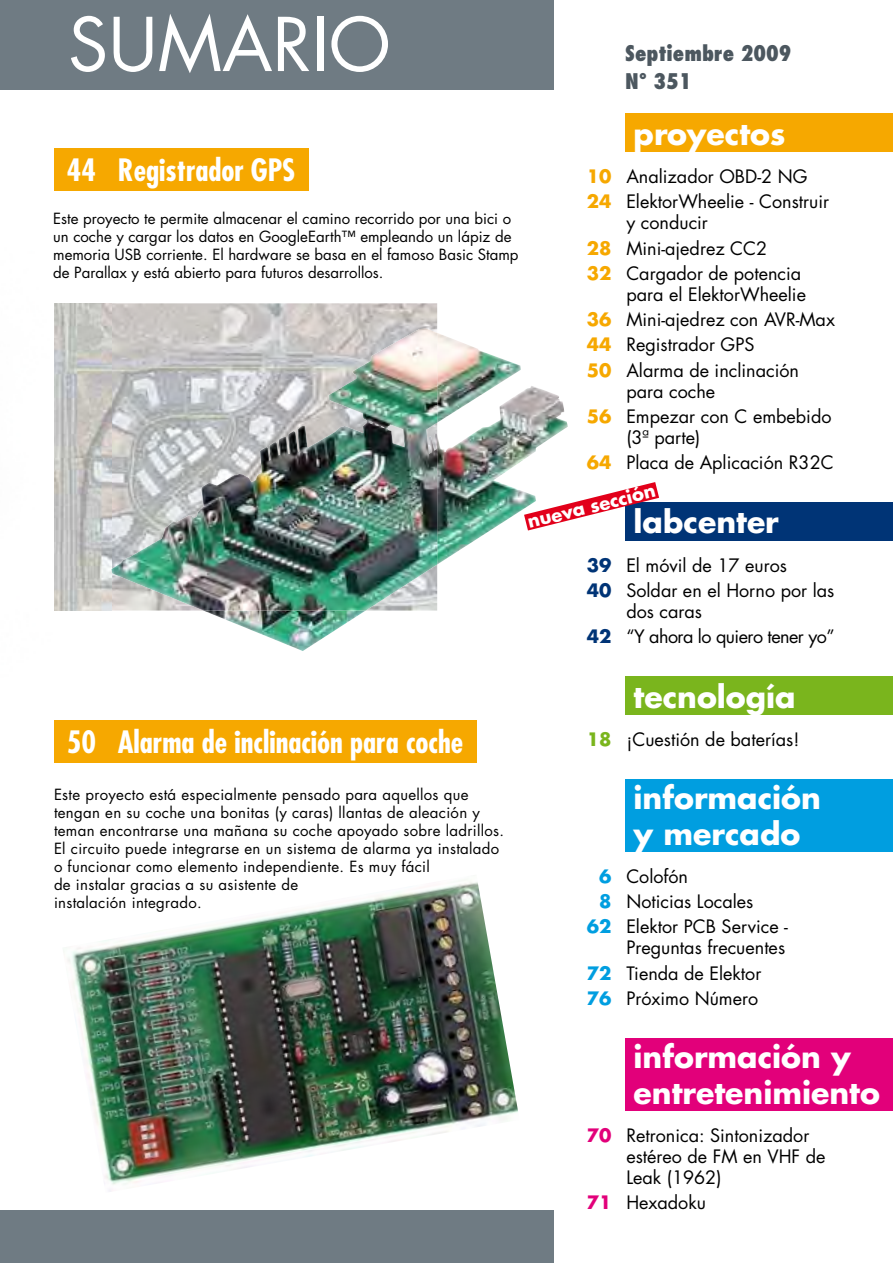
<style>
.page{position:relative;width:893px;height:1263px;background:#fff}
.page>*{position:absolute;margin:0;border:0;box-sizing:border-box;transform-origin:0 0}
.t1{font:72px "Futura";color:#fff}
.t2{font:700 30px/36px "Futura";color:#fff}
.t3{font:700 condensed 30px "Futura";color:#fff}
.t4{font:800 condensed 21px/28.3px "Futura";color:#4c575f}
.t5{font:18px/25.2px "Futura";color:#000}
.t6{font:18px/25.2px "Futura";letter-spacing:-.03em;color:#000}
.t7{font:700 18px "Futura";color:#fff}
.t8{font:15px/18px "Futura";letter-spacing:.02em;color:#000}
.t9{font:15px/18px "Futura";color:#000}
.s1{font-weight:700;color:#f6a800}
.s2{font-weight:700;color:#003476}
.s3{font-weight:700;color:#7ab51d}
.s4{font-weight:700;color:#009ee0}
.s5{font-weight:700;color:#e2007a}
</style>
<div class="page">
<img style="left:54px;top:303px;width:383px;height:307px">
<img style="left:437px;top:333px;width:131px;height:212px">
<img style="left:437px;top:544px;width:31px;height:20px">
<img style="left:203px;top:610px;width:163px;height:41px">
<img style="left:112px;top:328px;width:325px;height:282px">
<div style="left:0;top:0;width:554px;height:89px;background:#6f7b83"></div>
<div style="left:0;top:1211px;width:554px;height:52px;background:#6f7b83"></div>
<div style="left:54px;top:148px;width:254px;height:42px;background:#f6a800"></div>
<div style="left:54px;top:720px;width:422px;height:42px;background:#f6a800"></div>
<img style="left:67px;top:882px;width:451px;height:310px">
<div style="left:625px;top:113px;width:268px;height:39px;background:#f6a800"></div>
<div style="left:625px;top:676px;width:268px;height:39px;background:#7ab51d"></div>
<div style="left:625px;top:502px;width:268px;height:38px;background:#003476"></div>
<div style="left:625px;top:779px;width:268px;height:72px;background:#009ee0"></div>
<div style="left:625px;top:1038px;width:268px;height:72px;background:#e2007a"></div>
<svg style="left:524px;top:482px;width:135px;height:48px"></svg>
<h1 class="t1" style="left:68px;top:-5px;width:324px">SUMARIO</h1>
<h2 class="t3" style="left:67px;top:150px;width:230px">44 Registrador GPS</h2>
<p class="t9" style="left:53px;top:210px;width:467px">Este proyecto te permite almacenar el camino recorrido por una bici o un coche y cargar los datos en GoogleEarth™ empleando un lápiz de memoria USB corriente. El hardware se basa en el famoso Basic Stamp de Parallax y está abierto para futuros desarrollos.</p>
<p class="t4" style="left:625px;top:39px;width:168px">Septiembre 2009<br>N° 351</p>
<h2 class="t2" style="left:634px;top:114px;width:153px">proyectos</h2>
<p class="t5" style="left:587px;top:164px;width:244px"><span class="s1">10</span> Analizador OBD-2 NG<br><span class="s1">24</span> ElektorWheelie - Construir</p>
<p class="t5" style="left:587px;top:210px;width:216px;text-indent:40px">y conducir<br><span class="s1">28</span> Mini-ajedrez CC2<br><span class="s1">32</span> Cargador de potencia</p>
<p class="t5" style="left:587px;top:281px;width:250px;text-indent:40px">para el ElektorWheelie<br><span class="s1">36</span> Mini-ajedrez con AVR-Max<br><span class="s1">44</span> Registrador GPS<br><span class="s1">50</span> Alarma de inclinación</p>
<p class="t5" style="left:587px;top:378px;width:246px;text-indent:40px">para coche<br><span class="s1">56</span> Empezar con C embebido</p>
<p class="t5" style="left:587px;top:424px;width:248px;text-indent:40px">(3ª parte)<br><span class="s1">64</span> Placa de Aplicación R32C</p>
<p class="t7" style="left:525px;top:510px;width:132px;rotate:-14deg">nueva sección</p>
<h2 class="t2" style="left:634px;top:503px;width:147px">labcenter</h2>
<p class="t5" style="left:587px;top:552px;width:249px"><span class="s2">39</span> El móvil de 17 euros<br><span class="s2">40</span> Soldar en el Horno por las</p>
<p class="t6" style="left:587px;top:599px;width:249px;text-indent:40px">dos caras<br><span class="s2">42</span> “Y ahora lo quiero tener yo”</p>
<h2 class="t3" style="left:67px;top:722px;width:398px">50 Alarma de inclinación para coche</h2>
<p class="t8" style="left:54px;top:785px;width:452px">Este proyecto está especialmente pensado para aquellos que tengan en su coche una bonitas (y caras) llantas de aleación y teman encontrarse una mañana su coche apoyado sobre ladrillos.<br>El circuito puede integrarse en un sistema de alarma ya instalado o funcionar como elemento independiente. Es muy fácil<br>de instalar gracias a su asistente de<br>instalación integrado.</p>
<h2 class="t2" style="left:634px;top:677px;width:164px">tecnología</h2>
<p class="t5" style="left:587px;top:727px;width:214px"><span class="s3">18</span> ¡Cuestión de baterías!</p>
<h2 class="t2" style="left:634px;top:779px;width:189px">información y mercado</h2>
<p class="t5" style="left:599px;top:863px;width:90px"><span class="s4">6</span> Colofón</p>
<p class="t5" style="left:599px;top:889px;width:156px"><span class="s4">8</span> Noticias Locales</p>
<p class="t5" style="left:587px;top:914px;width:203px"><span class="s4">62</span> Elektor PCB Service -</p>
<p class="t5" style="left:587px;top:935px;width:200px;text-indent:40px">Preguntas frecuentes<br><span class="s4">72</span> Tienda de Elektor<br><span class="s4">76</span> Próximo Número</p>
<h2 class="t2" style="left:634px;top:1038px;width:248px">información y entretenimiento</h2>
<p class="t5" style="left:626px;top:1124px;width:201px;line-height:21px;text-indent:-40px"><span class="s5">70</span> Retronica: Sintonizador estéreo de FM en VHF de<br>Leak (1962)</p>
<p class="t5" style="left:587px;top:1189px;width:121px"><span class="s5">71</span> Hexadoku</p>
</div>
